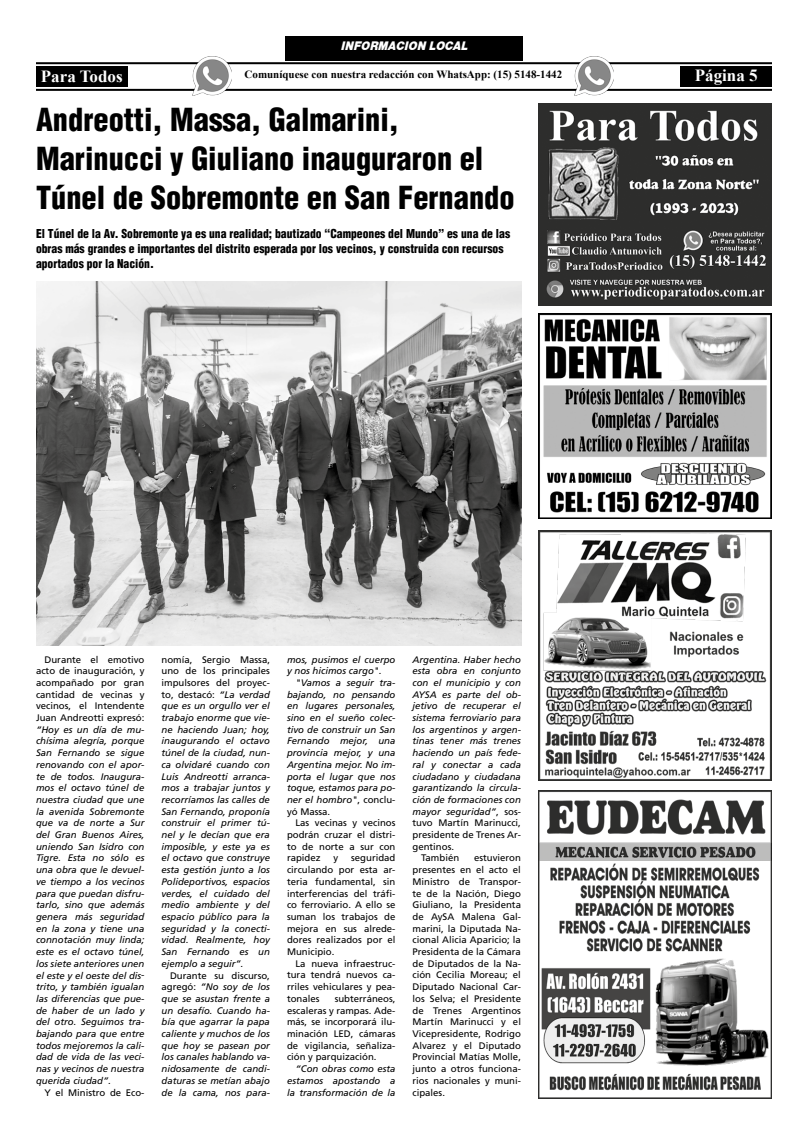
<style>
.page{position:relative;width:808px;height:1134px;background:#fff}
.page>*{position:absolute;margin:0;border:0;box-sizing:border-box;transform-origin:0 0}
.t1{font:900 condensed 31px/39px "Helvetica";color:#000}
.t2{font:700 17px "Times New Roman";color:#fff}
.t3{font:800 12.8px "Helvetica Obl";color:#fff;scale:.92 1}
.t4{font:900 condensed 12px/15px "Helvetica";color:#000}
.t5{font:700 11px "Times New Roman";color:#000}
.t6{font:italic 9.5px/11.7px "Frutiger LT Std";color:#000;text-align:justify}
.t7{font:9.5px/11.7px "Frutiger LT Std";color:#000;text-align:justify}
.s1{font-style:normal}
</style>
<div class="page">
<img style="left:538px;top:791px;width:234px;height:308px">
<img style="left:538px;top:530px;width:234px;height:250px">
<div style="left:285px;top:36px;width:238px;height:24px;background:#000"></div>
<hr style="left:36px;top:62px;width:736px;height:2px;background:#000">
<hr style="left:36px;top:89px;width:736px;height:2px;background:#000">
<div style="left:36px;top:66px;width:92px;height:21px;background:#000"></div>
<div style="left:680px;top:66px;width:92px;height:21px;background:#000"></div>
<img style="left:193px;top:57px;width:39px;height:38px">
<img style="left:575px;top:57px;width:38px;height:38px">
<img style="left:36px;top:281px;width:485px;height:364px">
<img style="left:538px;top:313px;width:234px;height:205px">
<img style="left:538px;top:104px;width:234px;height:202px">
<h3 class="t3" style="left:341px;top:39px;width:139px">INFORMACION LOCAL</h3>
<h2 class="t2" style="left:41px;top:64px;width:83px">Para Todos</h2>
<p class="t5" style="left:245px;top:67px;width:319px">Comuníquese con nuestra redacción con WhatsApp: (15) 5148-1442</p>
<h2 class="t2" style="left:695px;top:63px;width:64px">Página 5</h2>
<h1 class="t1" style="left:36px;top:100px;width:480px">Andreotti, Massa, Galmarini,<br>Marinucci y Giuliano inauguraron el<br>Túnel de Sobremonte en San Fernando</h1>
<p class="t4" style="left:36px;top:226px;width:476px">El Túnel de la Av. Sobremonte ya es una realidad; bautizado “Campeones del Mundo” es una de las obras más grandes e importantes del distrito esperada por los vecinos, y construida con recursos aportados por la Nación.</p>
<p class="t7" style="left:36px;top:653px;width:110px;text-indent:9px">Durante el emotivo acto de inauguración, y acompañado por gran cantidad de vecinas y vecinos, el Intendente Juan Andreotti expresó:</p>
<p class="t6" style="left:36px;top:724px;width:110px">“Hoy es un día de mu&shy;chísima alegría, porque San Fernando se sigue renovando con el apor&shy;te de todos. Inaugura&shy;mos el octavo túnel de nuestra ciudad que une la avenida Sobremonte que va de norte a Sur del Gran Buenos Aires, uniendo San Isidro con Tigre. Esta no sólo es una obra que le devuel&shy;ve tiempo a los vecinos para que puedan disfru&shy;tarlo, sino que además genera más seguridad en la zona y tiene una connotación muy linda; este es el octavo túnel, los siete anteriores unen el este y el oeste del dis&shy;trito, y también igualan las diferencias que pue&shy;de haber de un lado y del otro. Seguimos tra&shy;bajando para que entre todos mejoremos la cali&shy;dad de vida de las veci&shy;nas y vecinos de nuestra querida ciudad”.</p>
<p class="t7" style="left:45px;top:1086px;width:101px">Y el Ministro de Eco-</p>
<p class="t6" style="left:161px;top:653px;width:110px"><span class="s1">nomía, Sergio Massa, uno de los principales impulsores del proyec&shy;to, destacó:</span> “La verdad que es un orgullo ver el trabajo enorme que vie&shy;ne haciendo Juan; hoy, inaugurando el octavo túnel de la ciudad, nun&shy;ca olvidaré cuando con Luis Andreotti arranca&shy;mos a trabajar juntos y recorríamos las calles de San Fernando, proponía construir el primer tú&shy;nel y le decían que era imposible, y este ya es el octavo que construye esta gestión junto a los Polideportivos, espacios verdes, el cuidado del medio ambiente y del espacio público para la seguridad y la conecti&shy;vidad. Realmente, hoy San Fernando es un ejemplo a seguir”.</p>
<p class="t6" style="left:161px;top:969px;width:110px;text-indent:9px"><span class="s1">Durante su discurso, agregó:</span> “No soy de los que se asustan frente a un desafío. Cuando ha&shy;bía que agarrar la papa caliente y muchos de los que hoy se pasean por los canales hablando va&shy;nidosamente de candi&shy;daturas se metían abajo de la cama, nos para-</p>
<p class="t6" style="left:287px;top:653px;width:110px">mos, pusimos el cuerpo y nos hicimos cargo".</p>
<p class="t6" style="left:287px;top:677px;width:110px;text-indent:9px">"Vamos a seguir tra&shy;bajando, no pensando en lugares personales, sino en el sueño colec&shy;tivo de construir un San Fernando mejor, una provincia mejor, y una Argentina mejor. No im&shy;porta el lugar que nos toque, estamos para po&shy;ner el hombro"<span class="s1">, conclu&shy;yó Massa.</span></p>
<p class="t7" style="left:287px;top:817px;width:110px;text-indent:9px">Las vecinas y vecinos podrán cruzar el distri&shy;to de norte a sur con rapidez</p>
<p class="t7" style="left:287px;top:852px;width:110px;text-indent:64px">seguridad circulando por esta ar&shy;teria fundamental, sin interferencias del tráfi&shy;co ferroviario. A ello se suman los trabajos de mejora en sus alrede&shy;dores realizados por el Municipio.</p>
<p class="t7" style="left:287px;top:958px;width:110px;text-indent:9px">La nueva infraestruc&shy;tura tendrá nuevos ca&shy;rriles vehiculares y pea&shy;tonales</p>
<p class="t7" style="left:333px;top:852px;width:6px">y</p>
<p class="t7" style="left:287px;top:993px;width:110px;text-indent:48px">subterráneos, escaleras y rampas. Ade&shy;más, se incorporará ilu&shy;minación LED, cámaras de vigilancia, señaliza&shy;ción y parquización.</p>
<p class="t6" style="left:287px;top:1063px;width:110px;text-indent:9px">“Con obras como esta estamos apostando a la transformación de la</p>
<p class="t6" style="left:412px;top:653px;width:110px">Argentina. Haber hecho</p>
<p class="t6" style="left:412px;top:665px;width:110px">esta obra en conjunto</p>
<p class="t6" style="left:412px;top:677px;width:110px">con el municipio y con</p>
<p class="t6" style="left:412px;top:689px;width:110px">AYSA es parte del ob-</p>
<p class="t6" style="left:412px;top:700px;width:110px">jetivo de recuperar el</p>
<p class="t6" style="left:412px;top:712px;width:110px">sistema ferroviario para</p>
<p class="t6" style="left:412px;top:724px;width:110px">los argentinos y argen-</p>
<p class="t6" style="left:412px;top:735px;width:110px">tinas tener más trenes</p>
<p class="t6" style="left:412px;top:747px;width:110px">haciendo un país fede-</p>
<p class="t6" style="left:412px;top:759px;width:110px">ral y conectar a cada</p>
<p class="t6" style="left:412px;top:770px;width:110px">ciudadano y ciudadana</p>
<p class="t6" style="left:412px;top:782px;width:110px">garantizando la circula-</p>
<p class="t6" style="left:412px;top:794px;width:110px">ción de formaciones con</p>
<p class="t6" style="left:412px;top:805px;width:110px">mayor seguridad”<span class="s1">, sos-</span></p>
<p class="t7" style="left:412px;top:817px;width:110px">tuvo Martín Marinucci,</p>
<p class="t7" style="left:412px;top:829px;width:110px">presidente de Trenes Ar-</p>
<p class="t7" style="left:412px;top:841px;width:43px">gentinos.</p>
<p class="t7" style="left:421px;top:852px;width:40px">También</p>
<p class="t7" style="left:412px;top:852px;width:110px;text-indent:62px">estuvieron presentes en el acto el Ministro de Transpor&shy;te de la Nación, Diego Giuliano, la Presidenta de AySA Malena Gal&shy;marini, la Diputada Na&shy;cional Alicia Aparicio; la Presidenta de la Cámara de Diputados de la Na&shy;ción Cecilia Moreau; el Diputado Nacional Car&shy;los Selva; el Presidente de Trenes Argentinos Martín Marinucci y el Vicepresidente, Rodrigo Alvarez y el Diputado Provincial Matías Molle, junto a otros funciona&shy;rios nacionales y muni&shy;cipales.</p>
</div>
